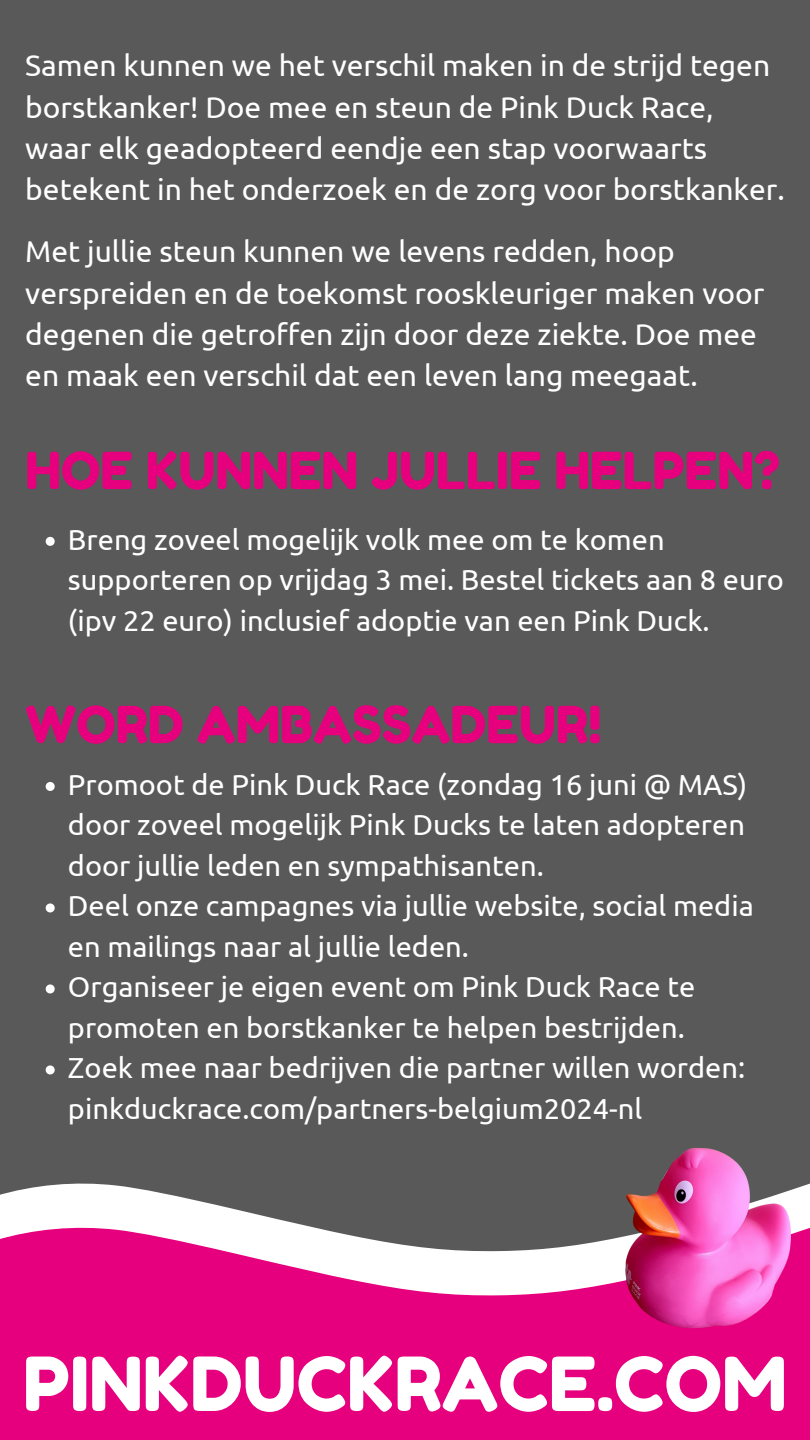
<style>
.page{position:relative;width:810px;height:1440px;background:#595959}
.page>*{position:absolute;margin:0;border:0;box-sizing:border-box;transform-origin:0 0}
.t1{font:74.4px "Fredoka One";color:#fff}
.t2{font:51px "Fredoka One";color:#e6007e}
.t3{font:30px/41.2px "Ubuntu";color:#fff}
.t4{font:29px/40.5px "Ubuntu";color:#fff}
</style>
<div class="page">
<svg style="left:0;top:1183px;width:298px;height:41px;fill:#fff"></svg>
<svg style="left:0;top:1224px;width:605px;height:115px;background:#e04c9d"></svg>
<img style="left:605px;top:1148px;width:205px;height:191px">
<div style="left:0;top:1339px;width:810px;height:101px;background:#e6007e"></div>
<svg style="left:46px;top:537px;width:9px;height:9px"></svg>
<svg style="left:46px;top:782px;width:9px;height:9px"></svg>
<svg style="left:46px;top:903px;width:9px;height:9px"></svg>
<svg style="left:46px;top:984px;width:9px;height:9px"></svg>
<svg style="left:46px;top:1065px;width:9px;height:9px"></svg>
<p class="t3" style="left:25px;top:45px;width:746px">Samen kunnen we het verschil maken in de strijd tegen borstkanker! Doe mee en steun de Pink Duck Race,</p>
<h2 class="t3" style="left:25px;top:127px;width:761px">waar elk geadopteerd eendje een stap voorwaarts betekent in het onderzoek en de zorg voor borstkanker.</h2>
<p class="t3" style="left:25px;top:231px;width:741px">Met jullie steun kunnen we levens redden, hoop verspreiden en de toekomst rooskleuriger maken voor degenen die getroffen zijn door deze ziekte. Doe mee en maak een verschil dat een leven lang meegaat.</p>
<p class="t2" style="left:25px;top:439px;width:756px">HOE KUNNEN JULLIE HELPEN?</p>
<h2 class="t4" style="left:68px;top:519px;width:718px">Breng zoveel mogelijk volk mee om te komen supporteren op vrijdag 3 mei. Bestel tickets aan 8 euro (ipv 22 euro) inclusief adoptie van een Pink Duck.</h2>
<p class="t2" style="left:25px;top:694px;width:578px">WORD AMBASSADEUR!</p>
<p class="t4" style="left:68px;top:764px;width:681px;text-align:justify">Promoot de Pink Duck Race (zondag 16 juni @ MAS) door zoveel mogelijk Pink Ducks te laten adopteren door jullie leden en sympathisanten.</p>
<p class="t4" style="left:68px;top:885px;width:687px">Deel onze campagnes via jullie website, social media en mailings naar al jullie leden.</p>
<p class="t4" style="left:68px;top:966px;width:629px">Organiseer je eigen event om Pink Duck Race te promoten en borstkanker te helpen bestrijden.</p>
<p class="t4" style="left:68px;top:1047px;width:679px">Zoek mee naar bedrijven die partner willen worden: pinkduckrace.com/partners-belgium2024-nl</p>
<p class="t1" style="left:23px;top:1339px;width:765px">PINKDUCKRACE.COM</p>
</div>
